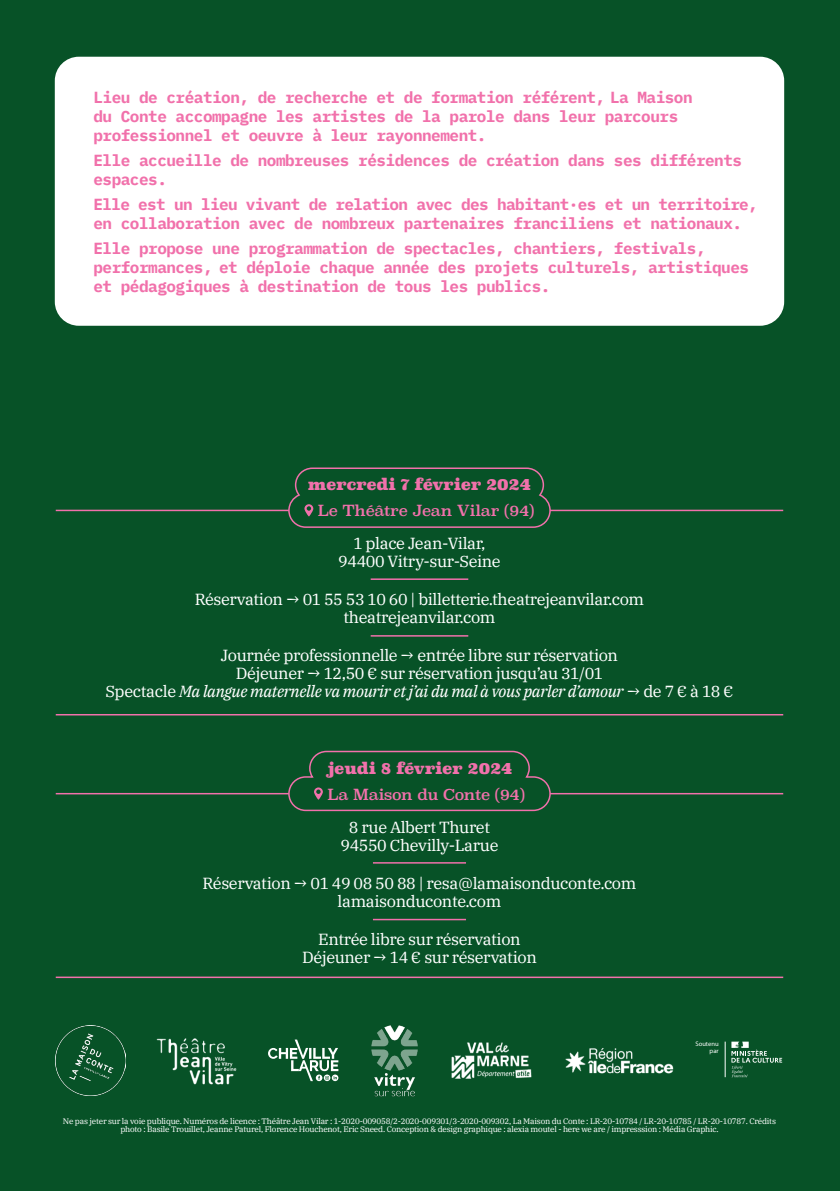
<style>
.page{position:relative;width:840px;height:1191px;background:#fff}
.page>*{position:absolute;margin:0;border:0;box-sizing:border-box;transform-origin:0 0}
.t1{font:700 16px/19.2px "IBM Plex Mono";letter-spacing:-.03em;color:#f171ab}
.t2{font:16px/18px "IBM Plex Serif";letter-spacing:-.025em;color:#fff;text-align:center}
.t3{font:italic 16px "IBM Plex Serif";letter-spacing:-.025em;color:#fff}
.t4{font:900 16px "Superclarendon";letter-spacing:-.03em;color:#f171ab}
.t5{font:15px "Superclarendon";letter-spacing:-.02em;color:#f171ab}
.t6{font:8px/8px "IBM Plex Serif";letter-spacing:-.025em;color:#fff;text-align:center}
.t7{font:6.6px/7px "Myriad Pro";color:#fff;text-align:right}
.s1{font-style:normal}
</style>
<div class="page">
<div style="left:0;top:0;width:839px;height:1191px;background:#075227"></div>
<hr style="left:56px;top:714px;width:726px;height:1px;background:#f171ab">
<hr style="left:56px;top:976px;width:726px;height:2px;background:#f171ab">
<hr style="left:56px;top:793px;width:726px;height:1px;background:#f171ab">
<hr style="left:56px;top:509px;width:726px;height:2px;background:#f171ab">
<svg style="left:287px;top:467px;width:264px;height:61px"></svg>
<svg style="left:287px;top:750px;width:264px;height:62px"></svg>
<svg style="left:268px;top:1039px;width:70px;height:42px"></svg>
<svg style="left:731px;top:1041px;width:50px;height:36px"></svg>
<hr style="left:724px;top:1041px;width:1px;height:36px;background:#fff">
<img style="left:565px;top:1048px;width:107px;height:25px">
<img style="left:56px;top:1025px;width:69px;height:70px">
<img style="left:371px;top:1025px;width:47px;height:72px">
<img style="left:157px;top:1038px;width:79px;height:46px">
<img style="left:451px;top:1042px;width:81px;height:36px">
<div style="left:55px;top:57px;width:728px;height:269px;background:#fff;border-radius:24px"></div>
<hr style="left:373px;top:862px;width:93px;height:1px;background:#f171ab">
<hr style="left:373px;top:918px;width:93px;height:2px;background:#f171ab">
<hr style="left:370px;top:578px;width:98px;height:2px;background:#f171ab">
<hr style="left:370px;top:635px;width:98px;height:1px;background:#f171ab">
<p class="t1" style="left:93px;top:86px;width:600px">Lieu de création, de recherche et de formation référent, La Maison du Conte accompagne les artistes de la parole dans leur parcours professionnel et oeuvre à leur rayonnement.</p>
<p class="t1" style="left:93px;top:149px;width:649px">Elle accueille de nombreuses résidences de création dans ses différents espaces.</p>
<p class="t1" style="left:93px;top:193px;width:665px">Elle est un lieu vivant de relation avec des habitant·es et un territoire, en collaboration avec de nombreux partenaires franciliens et nationaux.</p>
<p class="t1" style="left:93px;top:237px;width:656px">Elle propose une programmation de spectacles, chantiers, festivals, performances, et déploie chaque année des projets culturels, artistiques et pédagogiques à destination de tous les publics.</p>
<p class="t4" style="left:308px;top:474px;width:224px">mercredi 7 février 2024</p>
<p class="t5" style="left:318px;top:501px;width:218px">Le Théâtre Jean Vilar (94)</p>
<p class="t2" style="left:338px;top:533px;width:164px">1 place Jean-Vilar,<br>94400 Vitry-sur-Seine</p>
<p class="t2" style="left:195px;top:589px;width:450px">Réservation → 01 55 53 10 60 | billetterie.theatrejeanvilar.com</p>
<p class="t2" style="left:343px;top:607px;width:153px">theatrejeanvilar.com</p>
<p class="t2" style="left:221px;top:645px;width:398px">Journée professionnelle → entrée libre sur réservation</p>
<p class="t2" style="left:236px;top:663px;width:368px">Déjeuner → 12,50 € sur réservation jusqu’au 31/01</p>
<p class="t3" style="left:105px;top:679px;width:629px"><span class="s1">Spectacle</span> Ma langue maternelle va mourir et j’ai du mal à vous parler d’amour <span class="s1">→ de 7 € à 18 €</span></p>
<p class="t4" style="left:326px;top:757px;width:187px">jeudi 8 février 2024</p>
<p class="t5" style="left:327px;top:784px;width:199px">La Maison du Conte (94)</p>
<p class="t2" style="left:348px;top:816px;width:143px">8 rue Albert Thuret</p>
<p class="t2" style="left:340px;top:834px;width:159px">94550 Chevilly-Larue</p>
<p class="t2" style="left:202px;top:872px;width:435px">Réservation → 01 49 08 50 88 | resa@lamaisonduconte.com</p>
<p class="t2" style="left:337px;top:890px;width:165px">lamaisonduconte.com</p>
<p class="t2" style="left:302px;top:928px;width:236px">Entrée libre sur réservation<br>Déjeuner → 14 € sur réservation</p>
<p class="t7" style="left:695px;top:1040px;width:25px">Soutenu par</p>
<p class="t6" style="left:63px;top:1116px;width:714px">Ne pas jeter sur la voie publique. Numéros de licence : Théâtre Jean Vilar : 1-2020-009058/2-2020-009301/3-2020-009302, La Maison du Conte : LR-20-10784 / LR-20-10785 / LR-20-10787. Crédits photo : Basile Trouillet, Jeanne Paturel, Florence Houchenot, Eric Sneed. Conception &amp; design graphique : alexia moutel - here we are / impresssion : Média Graphic.</p>
</div>
